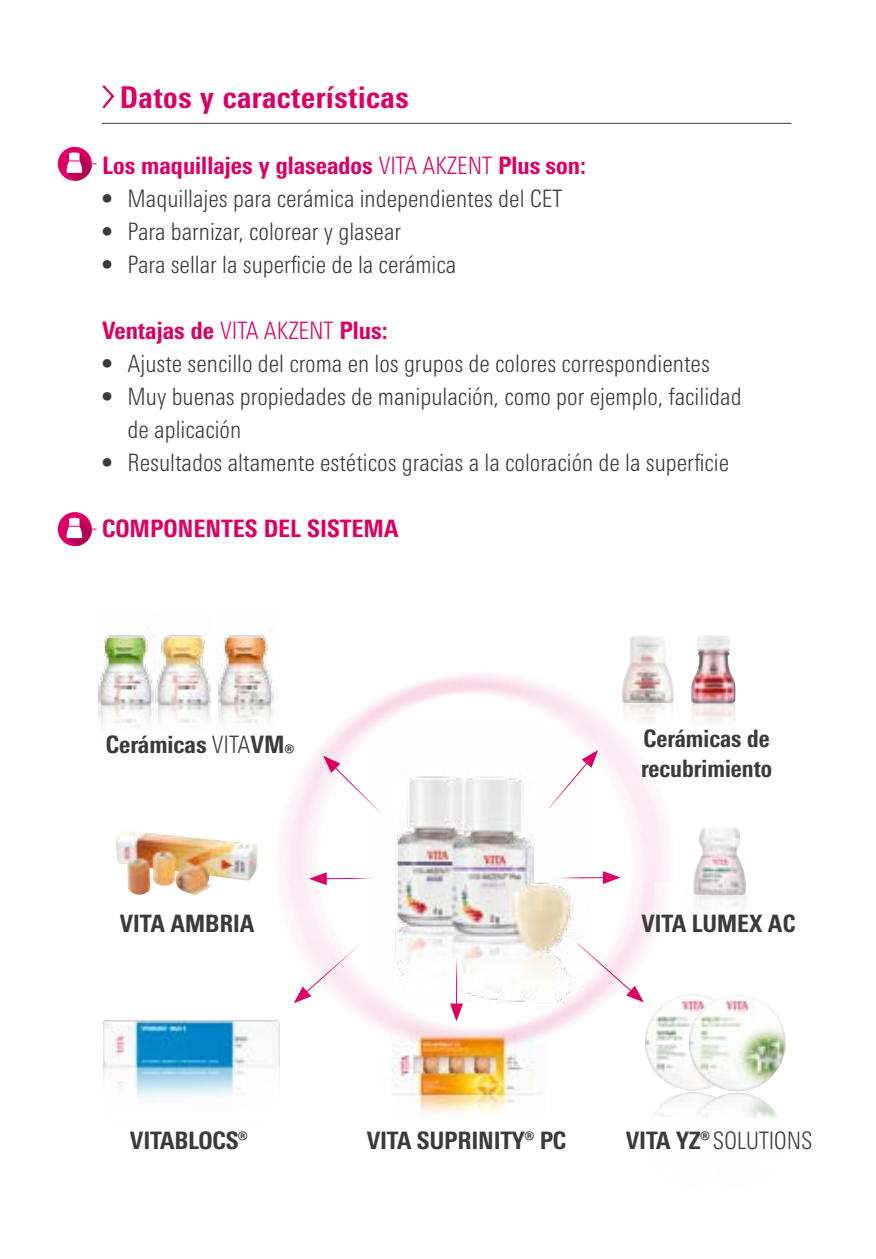
<style>
.page{position:relative;width:876px;height:1259px;background:#fff}
.page>*{position:absolute;margin:0;border:0;box-sizing:border-box;transform-origin:0 0}
.t1{font:800 condensed 30px "Univers Next Pro";letter-spacing:.02em;color:#dd0064}
.t2{font:300 condensed 24px/33px "Univers Next Pro";color:#3b3b3a}
.t3{font:800 condensed 24px "Univers Next Pro";color:#dd0064}
.t4{font:800 condensed 24px/30px "Univers Next Pro";color:#3b3b3a}
.t5{font:700 condensed 24px "Univers LT Std";color:#3b3b3a}
.s1{font-weight:300}
.s2{font-family:"Univers LT Std";font-weight:700}
.s3{font-weight:800}
</style>
<div class="page">
<svg style="left:102px;top:85px;width:13px;height:24px"></svg>
<div style="left:58px;top:147px;width:34px;height:34px;background:#dd0064;border-radius:50%"></div>
<svg style="left:66px;top:152px;width:31px;height:29px"></svg>
<hr style="left:102px;top:123px;width:689px;height:1px;background:#3b3b3a">
<img style="left:113px;top:626px;width:673px;height:492px">
<img style="left:655px;top:882px;width:130px;height:90px">
<img style="left:693px;top:827px;width:53px;height:68px">
<img style="left:116px;top:830px;width:142px;height:65px">
<hr style="left:322px;top:877px;width:61px;height:2px;background:#dd0064">
<svg style="left:309px;top:872px;width:18px;height:13px"></svg>
<hr style="left:546px;top:877px;width:62px;height:1px;background:#dd0064">
<svg style="left:603px;top:871px;width:18px;height:13px"></svg>
<div style="left:58px;top:512px;width:34px;height:34px;background:#dd0064;border-radius:50%"></div>
<svg style="left:66px;top:517px;width:31px;height:29px"></svg>
<p class="t1" style="left:120px;top:79px;width:290px">Datos y características</p>
<p class="t3" style="left:102px;top:151px;width:485px">Los maquillajes y glaseados <span class="s1">VITA AKZENT</span> Plus son:</p>
<p class="t2" style="left:102px;top:182px;width:462px"><span class="s2">•</span> Maquillajes para cerámica independientes del CET</p>
<p class="t2" style="left:102px;top:215px;width:301px"><span class="s2">•</span> Para barnizar, colorear y glasear</p>
<p class="t2" style="left:102px;top:248px;width:356px"><span class="s2">•</span> Para sellar la superficie de la cerámica</p>
<p class="t3" style="left:102px;top:316px;width:287px">Ventajas de <span class="s1">VITA AKZENT</span> Plus:</p>
<p class="t2" style="left:102px;top:347px;width:609px"><span class="s2">•</span> Ajuste sencillo del croma en los grupos de colores correspondientes</p>
<p class="t2" style="left:128px;top:380px;width:616px;text-indent:-26px"><span class="s2">•</span> Muy buenas propiedades de manipulación, como por ejemplo, facilidad de aplicación</p>
<p class="t2" style="left:102px;top:446px;width:629px"><span class="s2">•</span> Resultados altamente estéticos gracias a la coloración de la superficie</p>
<p class="t3" style="left:102px;top:514px;width:298px">COMPONENTES DEL SISTEMA</p>
<p class="t4" style="left:106px;top:729px;width:190px">Cerámicas <span class="s1">VITA</span>VM®</p>
<p class="t4" style="left:641px;top:723px;width:132px">Cerámicas de recubrimiento</p>
<p class="t5" style="left:120px;top:908px;width:136px">VITA AMBRIA</p>
<p class="t5" style="left:641px;top:908px;width:156px">VITA LUMEX AC</p>
<p class="t4" style="left:130px;top:1125px;width:119px">VITABLOCS®</p>
<p class="t4" style="left:367px;top:1125px;width:201px">VITA SUPRINITY® PC</p>
<p class="t2" style="left:626px;top:1124px;width:188px"><span class="s3">VITA YZ®</span> SOLUTIONS</p>
</div>
